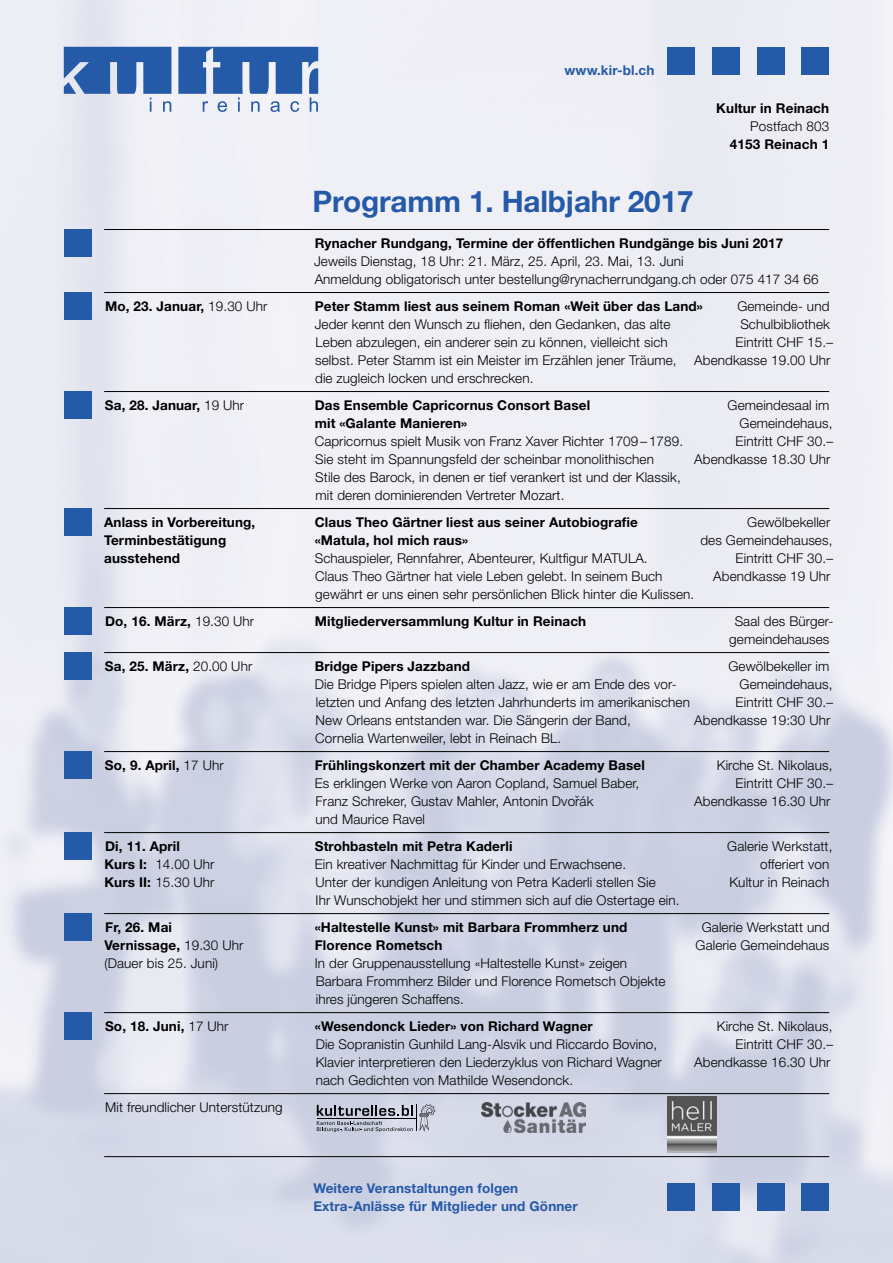
<style>
.page{position:relative;width:893px;height:1263px;background:#fff}
.page>*{position:absolute;margin:0;border:0;box-sizing:border-box;transform-origin:0 0}
.t1{font:700 29.7px "Helvetica Neue LT Std";letter-spacing:-.005em;color:#255aa8}
.t2{font:300 13.5px/18px "Helvetica Neue LT Std";letter-spacing:.01em;color:#000}
.t3{font:700 13.5px/18px "Helvetica Neue LT Std";letter-spacing:.01em;color:#000}
.t4{font:700 13.5px/18px "Helvetica Neue LT Std";letter-spacing:.01em;color:#255aa8}
.s1{font-weight:300}
.s2{font-weight:700}
</style>
<div class="page">
<img style="left:0;top:0;width:893px;height:1263px">
<div style="left:667px;top:48px;width:28px;height:27px;background:#255aa8"></div>
<div style="left:712px;top:48px;width:28px;height:27px;background:#255aa8"></div>
<div style="left:757px;top:48px;width:27px;height:27px;background:#255aa8"></div>
<div style="left:801px;top:48px;width:28px;height:27px;background:#255aa8"></div>
<div style="left:667px;top:1183px;width:28px;height:28px;background:#255aa8"></div>
<div style="left:757px;top:1183px;width:27px;height:28px;background:#255aa8"></div>
<div style="left:712px;top:1183px;width:28px;height:28px;background:#255aa8"></div>
<div style="left:801px;top:1183px;width:28px;height:28px;background:#255aa8"></div>
<svg style="left:64px;top:47px;width:107px;height:65px;background:#6e90c4"></svg>
<svg style="left:178px;top:47px;width:140px;height:65px"></svg>
<div style="left:64px;top:293px;width:27px;height:27px;background:#255aa8"></div>
<div style="left:64px;top:392px;width:27px;height:27px;background:#255aa8"></div>
<div style="left:64px;top:509px;width:27px;height:27px;background:#255aa8"></div>
<div style="left:64px;top:608px;width:27px;height:27px;background:#255aa8"></div>
<div style="left:64px;top:653px;width:27px;height:27px;background:#255aa8"></div>
<div style="left:64px;top:752px;width:27px;height:27px;background:#255aa8"></div>
<div style="left:64px;top:833px;width:27px;height:27px;background:#255aa8"></div>
<div style="left:64px;top:914px;width:27px;height:27px;background:#255aa8"></div>
<div style="left:64px;top:1013px;width:27px;height:27px;background:#255aa8"></div>
<div style="left:64px;top:230px;width:27px;height:27px;background:#255aa8"></div>
<img style="left:667px;top:1096px;width:49px;height:57px">
<svg style="left:317px;top:1104px;width:118px;height:28px;background:#9fa3b0"></svg>
<img style="left:481px;top:1103px;width:105px;height:29px">
<hr style="left:104px;top:229px;width:725px;height:1px;background:#000">
<hr style="left:104px;top:292px;width:725px;height:1px;background:#000">
<hr style="left:104px;top:391px;width:725px;height:1px;background:#000">
<hr style="left:104px;top:508px;width:725px;height:1px;background:#000">
<hr style="left:104px;top:607px;width:725px;height:1px;background:#000">
<hr style="left:104px;top:652px;width:725px;height:1px;background:#000">
<hr style="left:104px;top:751px;width:725px;height:1px;background:#000">
<hr style="left:104px;top:832px;width:725px;height:1px;background:#000">
<hr style="left:104px;top:913px;width:725px;height:1px;background:#000">
<hr style="left:104px;top:1012px;width:725px;height:1px;background:#000">
<hr style="left:104px;top:1093px;width:725px;height:1px;background:#000">
<hr style="left:104px;top:1156px;width:725px;height:1px;background:#000">
<p class="t4" style="left:564px;top:61px;width:92px">www.kir-bl.ch</p>
<p class="t3" style="left:716px;top:99px;width:114px">Kultur in Reinach</p>
<p class="t2" style="left:750px;top:117px;width:81px">Postfach 803</p>
<p class="t3" style="left:730px;top:135px;width:101px">4153 Reinach 1</p>
<h1 class="t1" style="left:313px;top:183px;width:382px">Programm 1. Halbjahr 2017</h1>
<p class="t3" style="left:315px;top:234px;width:470px">Rynacher Rundgang, Termine der öffentlichen Rundgänge bis Juni 2017</p>
<p class="t2" style="left:314px;top:252px;width:506px">Jeweils Dienstag, 18 Uhr: 21. März, 25. April, 23. Mai, 13. Juni<br>Anmeldung obligatorisch unter bestellung@rynacherrundgang.ch oder 075 417 34 66</p>
<p class="t2" style="left:694px;top:296px;width:140px;text-align:right">Gemeinde- und<br>Schulbibliothek<br>Eintritt CHF 15.–<br>Abendkasse 19.00 Uhr</p>
<p class="t2" style="left:694px;top:395px;width:140px;text-align:right">Gemeindesaal im<br>Gemeindehaus,<br>Eintritt CHF 30.–<br>Abendkasse 18.30 Uhr</p>
<p class="t3" style="left:105px;top:297px;width:164px">Mo, 23. Januar, <span class="s1">19.30 Uhr</span></p>
<p class="t3" style="left:315px;top:297px;width:390px">Peter Stamm liest aus seinem Roman «Weit über das Land»</p>
<p class="t2" style="left:315px;top:315px;width:363px">Jeder kennt den Wunsch zu fliehen, den Gedanken, das alte Leben abzulegen, ein anderer sein zu können, vielleicht sich selbst. Peter Stamm ist ein Meister im Erzählen jener Träume, die zugleich locken und erschrecken.</p>
<p class="t3" style="left:105px;top:396px;width:141px">Sa, 28. Januar, <span class="s1">19 Uhr</span></p>
<p class="t3" style="left:315px;top:396px;width:277px">Das Ensemble Capricornus Consort Basel mit «Galante Manieren»</p>
<p class="t2" style="left:315px;top:432px;width:370px">Capricornus spielt Musik von Franz Xaver Richter 1709 – 1789.<br>Sie steht im Spannungsfeld der scheinbar monolithischen<br>Stile des Barock, in denen er tief verankert ist und der Klassik, mit deren dominierenden Vertreter Mozart.</p>
<p class="t3" style="left:315px;top:513px;width:325px">Claus Theo Gärtner liest aus seiner Autobiografie «Matula, hol mich raus»</p>
<p class="t2" style="left:315px;top:549px;width:381px">Schauspieler, Rennfahrer, Abenteurer, Kultfigur MATULA.<br>Claus Theo Gärtner hat viele Leben gelebt. In seinem Buch gewährt er uns einen sehr persönlichen Blick hinter die Kulissen.</p>
<p class="t3" style="left:105px;top:612px;width:151px">Do, 16. März, <span class="s1">19.30 Uhr</span></p>
<p class="t3" style="left:315px;top:612px;width:273px">Mitgliederversammlung Kultur in Reinach</p>
<p class="t3" style="left:105px;top:656px;width:149px">Sa, 25. März, <span class="s1">20.00 Uhr</span></p>
<p class="t3" style="left:315px;top:656px;width:157px">Bridge Pipers Jazzband</p>
<p class="t2" style="left:315px;top:675px;width:377px">Die Bridge Pipers spielen alten Jazz, wie er am Ende des vor&shy;letzten und Anfang des letzten Jahrhunderts im amerikanischen New Orleans entstanden war. Die Sängerin der Band,<br>Cornelia Wartenweiler, lebt in Reinach BL.</p>
<p class="t3" style="left:105px;top:755px;width:120px">So, 9. April, <span class="s1">17 Uhr</span></p>
<p class="t3" style="left:315px;top:755px;width:332px">Frühlingskonzert mit der Chamber Academy Basel</p>
<p class="t2" style="left:315px;top:774px;width:326px">Es erklingen Werke von Aaron Copland, Samuel Baber,<br>Franz Schreker, Gustav Mahler, Antonin Dvorák<br>und Maurice Ravel</p>
<p class="t3" style="left:105px;top:836px;width:76px">Di, 11. April</p>
<p class="t3" style="left:315px;top:836px;width:199px">Strohbasteln mit Petra Kaderli</p>
<p class="t2" style="left:315px;top:854px;width:366px">Ein kreativer Nachmittag für Kinder und Erwachsene.<br>Unter der kundigen Anleitung von Petra Kaderli stellen Sie<br>Ihr Wunschobjekt her und stimmen sich auf die Ostertage ein.</p>
<p class="t3" style="left:105px;top:917px;width:68px">Fr, 26. Mai</p>
<p class="t3" style="left:315px;top:917px;width:314px">«Haltestelle Kunst» mit Barbara Frommherz und<br>Florence Rometsch</p>
<p class="t2" style="left:315px;top:953px;width:352px">In der Gruppenausstellung «Haltestelle Kunst» zeigen<br>Barbara Frommherz Bilder und Florence Rometsch Objekte ihres jüngeren Schaffens.</p>
<p class="t3" style="left:105px;top:1016px;width:125px">So, 18. Juni, <span class="s1">17 Uhr</span></p>
<p class="t3" style="left:315px;top:1016px;width:279px">«Wesendonck Lieder» von Richard Wagner</p>
<p class="t2" style="left:316px;top:1034px;width:348px">Die Sopranistin Gunhild Lang-Alsvik und Riccardo Bovino,<br>Klavier interpretieren den Liederzyklus von Richard Wagner nach Gedichten von Mathilde Wesendonck.</p>
<p class="t2" style="left:105px;top:1097px;width:179px">Mit freundlicher Unterstützung</p>
<p class="t2" style="left:700px;top:512px;width:134px;text-align:right">Gewölbekeller<br>des Gemeindehauses,<br>Eintritt CHF 30.–<br>Abendkasse 19 Uhr</p>
<p class="t2" style="left:729px;top:611px;width:104px;text-align:center">Saal des Bürger&shy;gemeindehauses</p>
<p class="t2" style="left:694px;top:656px;width:140px;text-align:right">Gewölbekeller im<br>Gemeindehaus,<br>Eintritt CHF 30.–<br>Abendkasse 19:30 Uhr</p>
<p class="t2" style="left:694px;top:755px;width:140px;text-align:right">Kirche St. Nikolaus,<br>Eintritt CHF 30.–<br>Abendkasse 16.30 Uhr</p>
<p class="t2" style="left:727px;top:836px;width:107px;text-align:right">Galerie Werkstatt, offeriert von<br>Kultur in Reinach</p>
<p class="t2" style="left:696px;top:917px;width:135px;text-align:center">Galerie Werkstatt und<br>Galerie Gemeindehaus</p>
<p class="t3" style="left:104px;top:513px;width:153px">Anlass in Vorbereitung,<br>Terminbestätigung ausstehend</p>
<p class="t2" style="left:104px;top:854px;width:112px"><span class="s2">Kurs I:</span> 14.00 Uhr<br><span class="s2">Kurs II:</span> 15.30 Uhr</p>
<p class="t2" style="left:104px;top:935px;width:140px"><span class="s2">Vernissage,</span> 19.30 Uhr (Dauer bis 25. Juni)</p>
<p class="t2" style="left:694px;top:1016px;width:140px;text-align:right">Kirche St. Nikolaus,<br>Eintritt CHF 30.–<br>Abendkasse 16.30 Uhr</p>
<p class="t4" style="left:313px;top:1179px;width:266px">Weitere Veranstaltungen folgen<br>Extra-Anlässe für Mitglieder und Gönner</p>
</div>
